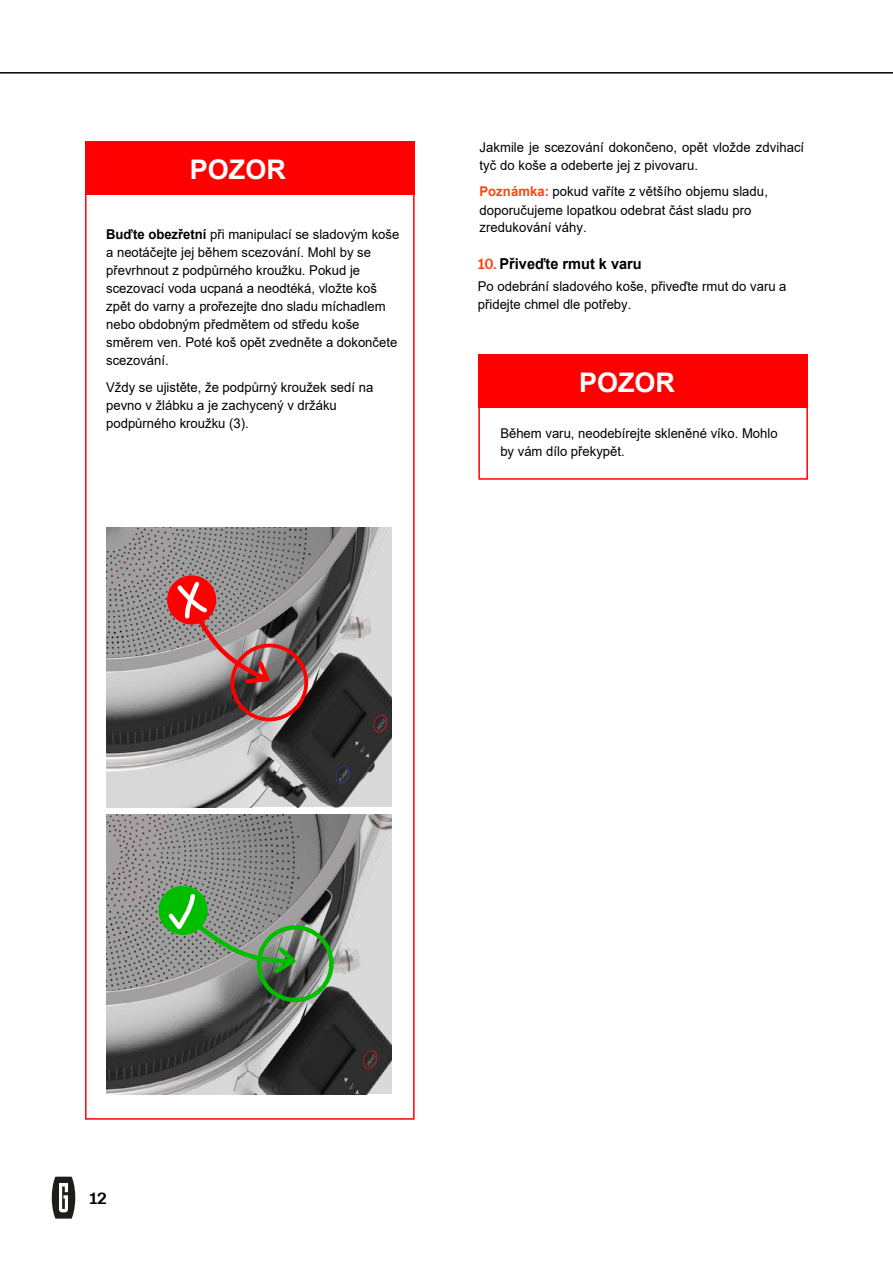
<style>
.page{position:relative;width:893px;height:1263px;background:#fff}
.page>*{position:absolute;margin:0;border:0;box-sizing:border-box;transform-origin:0 0}
.t1{font:700 27px "Arial";color:#fff}
.t2{font:700 16.5px "Everett";color:#000}
.t3{font:700 15px "Arial";color:#000}
.t4{font:13.5px/17.9px "Arial";color:#000}
.s1{font-weight:700}
.s2{font-weight:700;color:#ff450a}
.s3{font-family:"Everett";color:#ff450a}
</style>
<div class="page">
<svg style="left:52px;top:1177px;width:23px;height:41px"></svg>
<div style="left:85px;top:149px;width:330px;height:971px;border:2px solid #f00"></div>
<div style="left:85px;top:141px;width:330px;height:54px;background:#f00"></div>
<div style="left:478px;top:355px;width:330px;height:125px;border:2px solid #f00"></div>
<div style="left:478px;top:355px;width:330px;height:53px;background:#f00"></div>
<img style="left:106px;top:814px;width:285px;height:280px">
<div style="left:257px;top:925px;width:77px;height:77px;border:4px solid #00bd00;border-radius:50%"></div>
<div style="left:159px;top:886px;width:49px;height:49px;background:#00bd00;border-radius:50%"></div>
<svg style="left:165px;top:891px;width:134px;height:86px;background:#759b74"></svg>
<img style="left:106px;top:527px;width:285px;height:280px">
<div style="left:231px;top:644px;width:77px;height:77px;border:4px solid #f00;border-radius:50%"></div>
<div style="left:167px;top:575px;width:49px;height:49px;background:#f00;border-radius:50%"></div>
<svg style="left:175px;top:578px;width:97px;height:123px;background:#a77878"></svg>
<hr style="left:0;top:72px;width:893px;height:2px;background:#000">
<h1 class="t1" style="left:190px;top:150px;width:98px">POZOR</h1>
<p class="t4" style="left:106px;top:225px;width:295px"><span class="s1">Buďte obezřetní</span> při manipulací se sladovým koše a neotáčejte jej během scezování. Mohl by se převrhnout z podpůrného kroužku. Pokud je scezovací voda ucpaná a neodtéká, vložte koš zpět do varny a prořezejte dno sladu míchadlem nebo obdobným předmětem od středu koše směrem ven. Poté koš opět zvedněte a dokončete scezování.</p>
<p class="t4" style="left:106px;top:378px;width:269px">Vždy se ujistěte, že podpůrný kroužek sedí na pevno v žlábku a je zachycený v držáku podpůrného kroužku (3).</p>
<p class="t4" style="left:479px;top:139px;width:326px">Jakmile je scezování dokončeno, opět vložde zdvihací tyč do koše a odeberte jej z pivovaru.</p>
<p class="t4" style="left:479px;top:183px;width:290px"><span class="s2">Poznámka:</span> pokud vaříte z většího objemu sladu, doporučujeme lopatkou odebrat část sladu pro zredukování váhy.</p>
<p class="t3" style="left:478px;top:253px;width:165px"><span class="s3">10.</span> Přiveďte rmut k varu</p>
<p class="t4" style="left:478px;top:277px;width:310px">Po odebrání sladového koše, přiveďte rmut do varu a přidejte chmel dle potřeby.</p>
<h1 class="t1" style="left:579px;top:364px;width:98px">POZOR</h1>
<p class="t4" style="left:500px;top:424px;width:279px">Během varu, neodebírejte skleněné víko. Mohlo by vám dílo překypět.</p>
<p class="t2" style="left:89px;top:1189px;width:19px">12</p>
</div>
